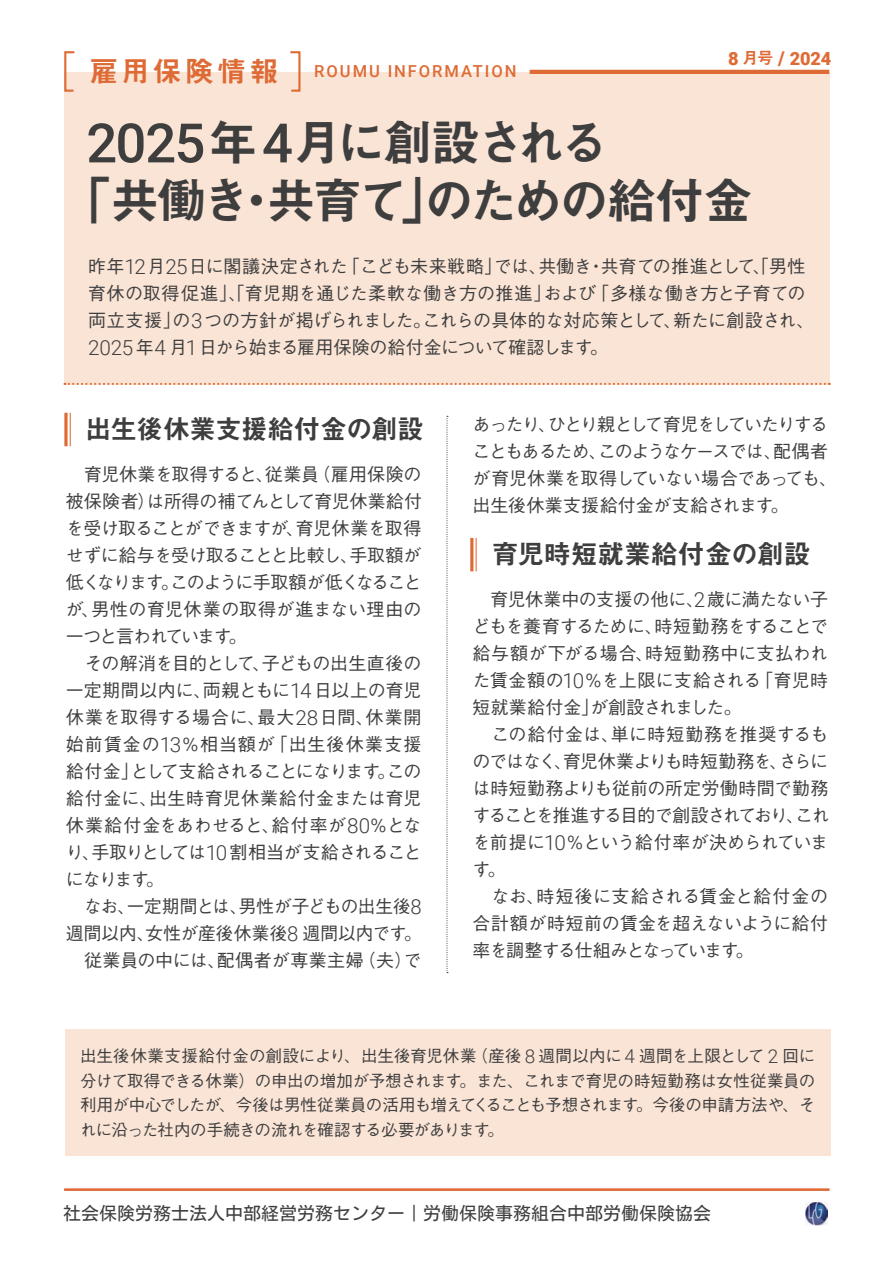
<style>
.page{position:relative;width:893px;height:1263px;background:#fff}
.page>*{position:absolute;margin:0;border:0;box-sizing:border-box;transform-origin:0 0}
.t1{font:49.5px/58.5px "Midashi Go Pr 6 N MB31 90 msp RKSJ H";letter-spacing:-.065em;color:#3e3e3f}
.t2{font:27px "Midashi Go Pr 6 N MB31 90 msp RKSJ H";letter-spacing:-.015em;color:#3e3e3f}
.t3{font:900 18.15px "Roboto";color:#de6b35}
.t4{font:18px/27px "Gothic BBB Pr 6 N Medium 90 msp RKSJ H";letter-spacing:-.02em;color:#3e3e3f}
.t5{font:18px/27px "Gothic BBB Pr 6 N Medium 90 msp RKSJ H";letter-spacing:-.06em;color:#3e3e3f}
.t6{font:18px "Motoya L Cedar W3 90 ms RKSJ H";color:#3f3f40}
.t7{font:16.5px/24.5px "Gothic BBB Pr 6 N Medium 90 msp RKSJ H";letter-spacing:-.045em;color:#3e3e3f;text-align:justify}
.t8{font:500 16.5px "Roboto";letter-spacing:.12em;color:#de6b35}
.s1{font-family:"Midashi Go Pr 6 N MB31 90 msp RKSJ H";font-weight:400;font-size:16.5px}
.s2{font-size:18.9px}
.s3{font-family:"Midashi Go Pr 6 N MB31 90 msp RKSJ H";font-weight:400;font-size:28.8px}
.s4{font-family:"Roboto";font-weight:500;font-size:54.45px}
.s5{font-family:"Roboto";font-weight:300;font-size:20.7px}
.s6{font-family:"Roboto";font-weight:300;font-size:18.9px}
</style>
<div class="page">
<img style="left:805px;top:1202px;width:22px;height:23px">
<div style="left:65px;top:1029px;width:765px;height:127px;background:#fae4d5"></div>
<div style="left:64px;top:72px;width:765px;height:312px;background:#fae4d5"></div>
<svg style="left:65px;top:383px;width:765px;height:2px"></svg>
<hr style="left:530px;top:70px;width:299px;height:4px;background:#de6b35">
<svg style="left:64px;top:51px;width:11px;height:41px"></svg>
<svg style="left:290px;top:51px;width:11px;height:41px"></svg>
<hr style="left:64px;top:1189px;width:765px;height:2px;background:#de6b35">
<hr style="left:70px;top:413px;width:1px;height:33px;background:#de6b35">
<svg style="left:64px;top:413px;width:4px;height:33px"></svg>
<hr style="left:476px;top:538px;width:1px;height:33px;background:#de6b35">
<hr style="left:470px;top:538px;width:3px;height:33px;background:#de6b35">
<svg style="left:446px;top:416px;width:2px;height:557px"></svg>
<p class="t3" style="left:728px;top:48px;width:105px">8 <span class="s1">月号</span> <span class="s2">/</span> 2024</p>
<p class="t8" style="left:89px;top:62px;width:429px"><span class="s3">雇用保険情報　</span>ROUMU INFORMATION</p>
<h1 class="t1" style="left:62px;top:120px;width:693px;text-indent:25px"><span class="s4">2025</span>年<span class="s4">4</span>月に創設される<br>「共働き・共育て」のための給付金</h1>
<p class="t4" style="left:88px;top:255px;width:719px">昨年<span class="s5">12</span>月<span class="s5">25</span>日に閣議決定された「こども未来戦略」では、共働き・共育ての推進として、「男性育休の取得促進」「育児期を通じた柔軟な働き方の推進」</p>
<p class="t4" style="left:88px;top:282px;width:728px;text-indent:455px">および「多様な働き方と子育ての両立支援」の<span class="s5">3</span>つの方針が掲げられました。これらの具体的な対応策として、新たに創設され、<br><span class="s5">2025</span> 年<span class="s5">4</span> 月<span class="s5">1</span>日から始まる雇用保険の給付金について確認します。</p>
<p class="t4" style="left:229px;top:282px;width:19px">、</p>
<h2 class="t2" style="left:85px;top:419px;width:340px">出生後休業支援給付金の創設</h2>
<p class="t4" style="left:66px;top:463px;width:358px">　育児休業を取得すると、従業員（雇用保険の被保険者）は所得の補てんとして育児休業給付を受け取ることができますが、育児休業を取得せずに給与を受け取ることと比較し、手取額が低くなります。このように手取額が低くなることが、男性の育児休業の取得が進まない理由の一つと言われています。<br>　その解消を目的として、子どもの出生直後の一定期間以内に、両親ともに<span class="s5">14</span>日以上の育児休業を取得する場合に、最大<span class="s5">28</span>日間、休業開始前賃金の<span class="s5">13</span>％相当額が「出生後休業支援給付金」として支給されることになります。この給付金に、出生時育児休業給付金または育児休業給付金をあわせると、給付率が<span class="s5">80</span>％となり、手取りとしては<span class="s5">10</span> 割相当が支給されることになります。</p>
<p class="t4" style="left:66px;top:895px;width:357px;text-align:justify;text-indent:18px">なお、一定期間とは、男性が子どもの出生後<span class="s5">8</span>週間以内、女性が産後休業後<span class="s5">8</span> 週間以内です。　従業員の中には、配偶者が専業主婦（夫）で</p>
<p class="t5" style="left:473px;top:413px;width:366px">あったり、ひとり親として育児をしていたりすることもあるため、このようなケースでは、配偶者が育児休業を取得していない場合であっても、出生後休業支援給付金が支給されます。</p>
<h2 class="t2" style="left:492px;top:544px;width:320px">育児時短就業給付金の創設</h2>
<p class="t4" style="left:473px;top:588px;width:359px">　育児休業中の支援の他に、<span class="s5">2</span>歳に満たない子どもを養育するために、時短勤務をすることで給与額が下がる場合、時短勤務中に支払われた賃金額の<span class="s5">10</span>％を上限に支給される「育児時短就業給付金」が創設されました。<br>　この給付金は、単に時短勤務を推奨するものではなく、育児休業よりも時短勤務を、さらには時短勤務よりも従前の所定労働時間で勤務することを推進する目的で創設されており、これを前提に<span class="s5">10</span>％という給付率が決められています。<br>　なお、時短後に支給される賃金と給付金の合計額が時短前の賃金を超えないように給付率を調整する仕組みとなっています。</p>
<p class="t7" style="left:80px;top:1046px;width:737px">出生後休業支援給付金の創設により、出生後育児休業（産後 <span class="s6">8</span> 週間以内に<span class="s6">4</span> 週間を上限として <span class="s6">2</span> 回に分けて取得できる休業）の申出の増加が予想されます。また、これまで育児の時短勤務は女性従業員の利用が中心でしたが、今後は男性従業員の活用も増えてくることも予想されます。今後の申請方法や、それに沿った社内の手続きの流れを確認する必要があります。</p>
<p class="t6" style="left:63px;top:1204px;width:649px">社会保険労務士法人中部経営労務センター｜労働保険事務組合中部労働保険協会</p>
</div>
